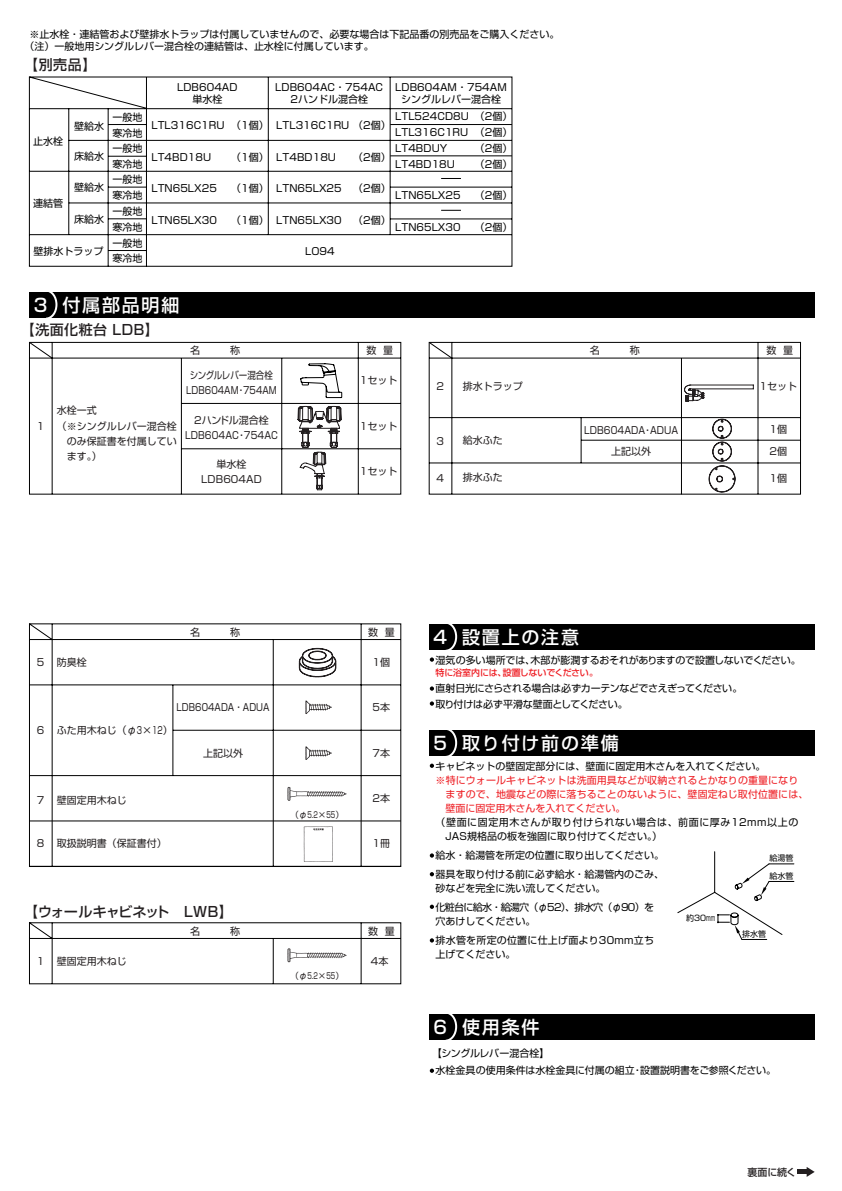
<style>
.page{position:relative;width:842px;height:1191px;background:#fff}
.page>*{position:absolute;margin:0;border:0;box-sizing:border-box;transform-origin:0 0}
.t1{font:500 18px "Shin Go";letter-spacing:.1em;color:#fff}
.t2{font:500 14px "Shin Go";letter-spacing:-.035em;color:#231f20}
.t3{font:500 14px "Shin Go";letter-spacing:.03em;color:#231f20}
.t4{font:10px/12px "Shin Go";color:#000}
.t5{font:10px/15.4px "Shin Go";color:#231f20;text-align:center}
.t6{font:10px/14px "Shin Go";letter-spacing:.01em;color:#ee1d23}
.t7{font:10px/14px "Shin Go";letter-spacing:.055em;color:#000}
.t8{font:10px/16px "Shin Go";letter-spacing:-.035em;color:#000}
.t9{font:10px/15.4px "Shin Go";color:#231f20;text-align:center;scale:.85 1}
.t10{font:10px/19px "Shin Go";letter-spacing:.02em;color:#000}
.t11{font:10px "Shin Go";color:#231f20;scale:.9 1}
.t12{font:500 10px "Shin Go";letter-spacing:-.025em;color:#231f20}
.t13{font:500 9px "Shin Go";letter-spacing:-.035em;color:#ee1d23}
.t14{font:8.5px "Shin Go";color:#231f20}
.t15{font:8px "Shin Go";color:#000}
</style>
<div class="page">
<div style="left:429px;top:730px;width:386px;height:26px;background:#000"></div>
<svg style="left:446px;top:730px;width:12px;height:26px"></svg>
<div style="left:429px;top:624px;width:386px;height:26px;background:#000"></div>
<svg style="left:445px;top:624px;width:13px;height:26px"></svg>
<div style="left:29px;top:292px;width:786px;height:25px;background:#000"></div>
<svg style="left:44px;top:292px;width:14px;height:26px"></svg>
<svg style="left:29px;top:342px;width:372px;height:152px"></svg>
<svg style="left:29px;top:342px;width:24px;height:17px"></svg>
<svg style="left:429px;top:342px;width:372px;height:152px"></svg>
<svg style="left:429px;top:342px;width:23px;height:17px"></svg>
<svg style="left:709px;top:419px;width:26px;height:73px"></svg>
<svg style="left:29px;top:623px;width:372px;height:361px"></svg>
<hr style="left:29px;top:821px;width:372px;height:1px;background:#000">
<svg style="left:430px;top:764px;width:4px;height:4px"></svg>
<svg style="left:430px;top:872px;width:4px;height:4px"></svg>
<svg style="left:430px;top:905px;width:4px;height:4px"></svg>
<svg style="left:430px;top:938px;width:4px;height:5px"></svg>
<svg style="left:430px;top:853px;width:4px;height:5px"></svg>
<svg style="left:430px;top:657px;width:4px;height:5px"></svg>
<svg style="left:430px;top:686px;width:4px;height:5px"></svg>
<svg style="left:430px;top:701px;width:4px;height:5px"></svg>
<svg style="left:29px;top:77px;width:483px;height:190px"></svg>
<hr style="left:390px;top:156px;width:122px;height:1px;background:#000">
<hr style="left:390px;top:124px;width:122px;height:1px;background:#000">
<svg style="left:441px;top:210px;width:20px;height:1px"></svg>
<div style="left:429px;top:1014px;width:386px;height:25px;background:#000"></div>
<svg style="left:444px;top:1014px;width:14px;height:26px"></svg>
<svg style="left:430px;top:1069px;width:4px;height:4px"></svg>
<svg style="left:807px;top:1167px;width:8px;height:10px"></svg>
<hr style="left:797px;top:1170px;width:13px;height:4px;background:#231f20">
<svg style="left:677px;top:851px;width:117px;height:89px"></svg>
<p class="t4" style="left:24px;top:29px;width:536px;text-indent:5px">※止水栓・連結管および壁排水トラップは付属していませんので、必要な場合は下記品番の別売品をご購入ください。（注）一般地用シングルレバー混合栓の連結管は、止水栓に付属しています。</p>
<h2 class="t3" style="left:25px;top:59px;width:73px">【別売品】</h2>
<p class="t4" style="left:33px;top:136px;width:31px">止水栓</p>
<p class="t4" style="left:74px;top:121px;width:31px">壁給水</p>
<p class="t4" style="left:74px;top:152px;width:31px">床給水</p>
<p class="t4" style="left:74px;top:183px;width:31px">壁給水</p>
<p class="t4" style="left:74px;top:214px;width:31px">床給水</p>
<p class="t4" style="left:33px;top:198px;width:31px">連結管</p>
<p class="t4" style="left:34px;top:247px;width:71px">壁排水トラップ</p>
<p class="t4" style="left:112px;top:112px;width:31px">一般地</p>
<p class="t4" style="left:112px;top:126px;width:31px;line-height:15.9px">寒冷地一般地</p>
<p class="t4" style="left:112px;top:175px;width:31px">一般地</p>
<p class="t4" style="left:112px;top:206px;width:31px">一般地</p>
<p class="t4" style="left:112px;top:160px;width:31px">寒冷地</p>
<p class="t4" style="left:112px;top:191px;width:31px">寒冷地</p>
<p class="t4" style="left:112px;top:222px;width:31px">寒冷地</p>
<p class="t4" style="left:112px;top:236px;width:31px;line-height:15.5px">一般地寒冷地</p>
<p class="t4" style="left:177px;top:82px;width:62px;text-align:center">LDB604AD単水栓</p>
<p class="t4" style="left:275px;top:82px;width:109px;text-align:center">LDB604AC・754AC<br>2ハンドル混合栓</p>
<p class="t4" style="left:151px;top:121px;width:241px">LTL316C1RU （1個） LTL316C1RU （2個）</p>
<p class="t4" style="left:151px;top:152px;width:61px">LT4BD18U</p>
<p class="t4" style="left:231px;top:152px;width:106px">（1個） LT4BD18U</p>
<p class="t4" style="left:353px;top:152px;width:39px">（2個）</p>
<p class="t4" style="left:151px;top:183px;width:67px">LTN65LX25</p>
<p class="t4" style="left:231px;top:183px;width:112px">（1個） LTN65LX25</p>
<p class="t4" style="left:353px;top:183px;width:39px">（2個）</p>
<p class="t4" style="left:151px;top:215px;width:67px">LTN65LX30</p>
<p class="t4" style="left:231px;top:215px;width:161px">（1個） LTN65LX30 （2個）</p>
<p class="t4" style="left:305px;top:247px;width:31px">LO94</p>
<p class="t4" style="left:395px;top:82px;width:113px;text-align:center">LDB604AM・754AMシングルレバー混合栓</p>
<p class="t4" style="left:395px;top:112px;width:119px">LTL524CD8U （2個）</p>
<p class="t4" style="left:395px;top:128px;width:119px">LTL316C1RU （2個）</p>
<p class="t4" style="left:395px;top:143px;width:54px">LT4BDUY</p>
<p class="t4" style="left:475px;top:143px;width:39px">（2個）</p>
<p class="t4" style="left:395px;top:159px;width:61px">LT4BD18U</p>
<p class="t4" style="left:475px;top:159px;width:39px">（2個）</p>
<p class="t4" style="left:395px;top:190px;width:67px">LTN65LX25</p>
<p class="t4" style="left:475px;top:190px;width:39px">（2個）</p>
<p class="t4" style="left:395px;top:222px;width:67px">LTN65LX30</p>
<p class="t4" style="left:475px;top:222px;width:39px">（2個）</p>
<h1 class="t1" style="left:34px;top:298px;width:147px">3 付属部品明細</h1>
<h2 class="t3" style="left:21px;top:325px;width:139px">【洗面化粧台 LDB】</h2>
<p class="t5" style="left:367px;top:344px;width:28px">数 量</p>
<p class="t5" style="left:766px;top:344px;width:28px">数 量</p>
<p class="t5" style="left:37px;top:420px;width:9px">1</p>
<p class="t5" style="left:57px;top:404px;width:121px;text-align:left">水栓一式<br>（※シングルレバー混合栓　のみ保証書を付属してい　ます。）</p>
<p class="t9" style="left:186px;top:368px;width:108px">シングルレバー混合栓<br>LDB604AM・754AM</p>
<p class="t5" style="left:185px;top:413px;width:94px">2ハンドル混合栓<br>LDB604AC・754AC</p>
<p class="t5" style="left:201px;top:457px;width:62px">単水栓<br>LDB604AD</p>
<p class="t5" style="left:360px;top:374px;width:39px">1セット</p>
<p class="t5" style="left:437px;top:380px;width:9px">2</p>
<p class="t5" style="left:463px;top:380px;width:61px">排水トラップ</p>
<p class="t5" style="left:759px;top:380px;width:39px">1セット</p>
<p class="t5" style="left:360px;top:419px;width:39px">1セット</p>
<p class="t11" style="left:584px;top:426px;width:106px">LDB604ADA・ADUA</p>
<p class="t5" style="left:769px;top:423px;width:19px">1個</p>
<p class="t5" style="left:463px;top:434px;width:41px">給水ふた</p>
<p class="t5" style="left:463px;top:471px;width:41px">排水ふた</p>
<p class="t5" style="left:769px;top:472px;width:19px">1個</p>
<p class="t5" style="left:437px;top:434px;width:9px">3</p>
<p class="t5" style="left:437px;top:472px;width:9px">4</p>
<p class="t5" style="left:611px;top:445px;width:41px">上記以外</p>
<p class="t5" style="left:769px;top:444px;width:19px">2個</p>
<p class="t5" style="left:360px;top:465px;width:39px">1セット</p>
<p class="t5" style="left:368px;top:625px;width:28px">数 量</p>
<h1 class="t1" style="left:434px;top:630px;width:147px">4 設置上の注意</h1>
<p class="t5" style="left:37px;top:655px;width:9px">5</p>
<p class="t5" style="left:57px;top:655px;width:31px">防臭栓</p>
<p class="t5" style="left:37px;top:724px;width:9px">6</p>
<p class="t5" style="left:57px;top:724px;width:117px">ふた用木ねじ（φ3×12）</p>
<p class="t9" style="left:176px;top:701px;width:111px">LDB604ADA・ADUA</p>
<p class="t5" style="left:203px;top:746px;width:41px">上記以外</p>
<p class="t5" style="left:37px;top:794px;width:9px">7</p>
<p class="t5" style="left:57px;top:794px;width:71px">壁固定用木ねじ</p>
<p class="t5" style="left:37px;top:837px;width:9px">8</p>
<p class="t5" style="left:57px;top:837px;width:111px">取扱説明書（保証書付）</p>
<h2 class="t2" style="left:25px;top:907px;width:210px">【ウォールキャビネット　LWB】</h2>
<p class="t14" style="left:290px;top:812px;width:55px">（φ5.2×55）</p>
<p class="t5" style="left:373px;top:655px;width:19px">1個</p>
<p class="t5" style="left:373px;top:701px;width:19px">5本</p>
<p class="t5" style="left:373px;top:746px;width:19px">7本</p>
<p class="t5" style="left:373px;top:792px;width:19px">2本</p>
<p class="t5" style="left:373px;top:837px;width:19px">1冊</p>
<p class="t5" style="left:368px;top:924px;width:28px">数 量</p>
<p class="t5" style="left:37px;top:954px;width:9px">1</p>
<p class="t5" style="left:57px;top:954px;width:71px">壁固定用木ねじ</p>
<p class="t5" style="left:371px;top:954px;width:19px">4本</p>
<p class="t14" style="left:290px;top:973px;width:55px">（φ5.2×55）</p>
<p class="t4" style="left:436px;top:655px;width:367px">湿気の多い場所では、木部が膨潤するおそれがありますので設置しないでください。</p>
<p class="t13" style="left:436px;top:669px;width:164px">特に浴室内には、設置しないでください。</p>
<p class="t8" style="left:436px;top:681px;width:308px">直射日光にさらされる場合は必ずカーテンなどでさえぎってください。取り付けは必ず平滑な壁面としてください。</p>
<h1 class="t1" style="left:434px;top:736px;width:187px">5 取り付け前の準備</h1>
<p class="t4" style="left:436px;top:762px;width:331px">キャビネットの壁固定部分には、壁面に固定用木さんを入れてください。</p>
<p class="t6" style="left:446px;top:775px;width:364px;text-indent:-10px">※特にウォールキャビネットは洗面用具などが収納されるとかなりの重量になりますので、地震などの際に落ちることのないように、壁固定ねじ取付位置には、壁面に固定用木さんを入れてください。</p>
<p class="t7" style="left:446px;top:817px;width:354px;text-indent:-10px">（壁面に固定用木さんが取り付けられない場合は、前面に厚み12mm以上の<br>JAS規格品の板を強固に取り付けてください。）</p>
<p class="t4" style="left:436px;top:847px;width:230px;line-height:19px">給水・給湯管を所定の位置に取り出してください。器具を取り付ける前に必ず給水・給湯管内のごみ、</p>
<p class="t4" style="left:436px;top:880px;width:220px;line-height:19px">砂などを完全に洗い流してください。<br>化粧台に給水・給湯穴（φ52）、排水穴（φ90）を</p>
<p class="t10" style="left:436px;top:913px;width:220px">穴あけしてください。<br>排水管を所定の位置に仕上げ面より30mm立ち</p>
<p class="t4" style="left:436px;top:950px;width:81px">上げてください。</p>
<p class="t15" style="left:769px;top:855px;width:25px">給湯管</p>
<p class="t15" style="left:769px;top:873px;width:25px">給水管</p>
<p class="t15" style="left:686px;top:915px;width:31px">約30mm</p>
<p class="t15" style="left:742px;top:931px;width:25px">排水管</p>
<h1 class="t1" style="left:434px;top:1020px;width:107px">6 使用条件</h1>
<p class="t4" style="left:436px;top:1046px;width:342px;line-height:17px;text-indent:-4px">【シングルレバー混合栓】<br>水栓金具の使用条件は水栓金具に付属の組立・設置説明書をご参照ください。</p>
<p class="t12" style="left:748px;top:1168px;width:50px">裏面に続く</p>
</div>
